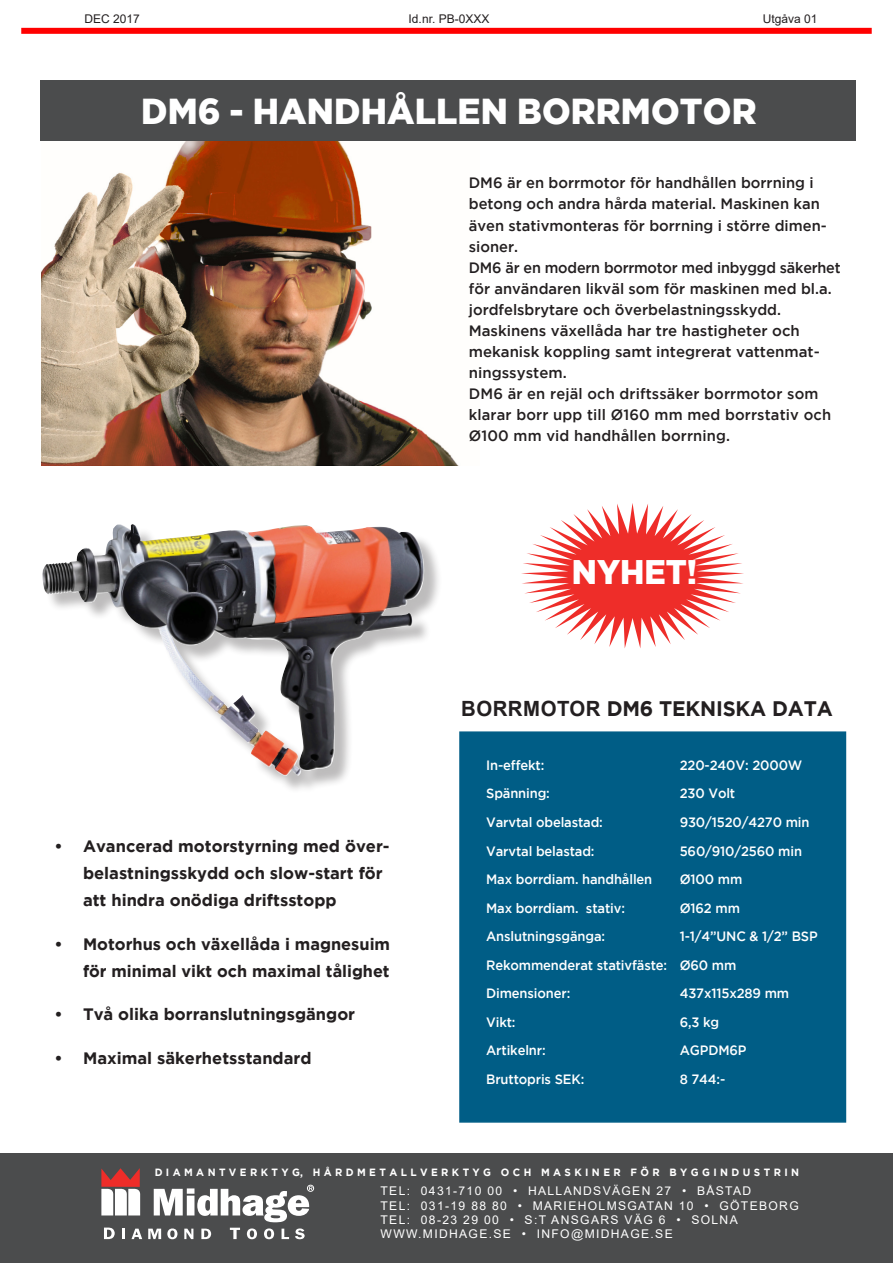
<style>
.page{position:relative;width:893px;height:1263px;background:#fff}
.page>*{position:absolute;margin:0;border:0;box-sizing:border-box;transform-origin:0 0}
.t1{font:900 36px "Gotham";letter-spacing:.005em;color:#fff;scale:.96 1}
.t2{font:900 34.05px "Gotham";color:#fff;scale:.94 1}
.t3{font:700 21px "Gotham";letter-spacing:-.01em;color:#231f20}
.t4{font:700 16.5px/27px "Gotham";color:#231f20}
.t5{font:500 15px/21px "Gotham";color:#231f20}
.t6{font:500 15px/21px "Gotham";color:#231f20;scale:.96 1}
.t7{font:500 13.5px "Gotham";letter-spacing:-.01em;color:#fff;scale:.96 1}
.t8{font:12px "Arial";letter-spacing:.11em;color:#fff}
.t9{font:12px "Arial";color:#231f20}
.t10{font:700 10.5px "Gotham";color:#fff;scale:.96 1}
.s1{font-family:"Arial"}
</style>
<div class="page">
<img style="left:42px;top:140px;width:438px;height:326px">
<div style="left:41px;top:80px;width:815px;height:60px;background:#4b4c4d"></div>
<div style="left:459px;top:731px;width:387px;height:392px;background:#005d86;border:2px solid #005d86"></div>
<div style="left:21px;top:28px;width:851px;height:6px;background:#f00"></div>
<div style="left:0;top:1154px;width:893px;height:109px;background:#4b4c4d"></div>
<svg style="left:104px;top:1227px;width:11px;height:12px"></svg>
<svg style="left:122px;top:1228px;width:2px;height:11px"></svg>
<svg style="left:131px;top:1228px;width:11px;height:11px"></svg>
<svg style="left:148px;top:1228px;width:13px;height:11px"></svg>
<svg style="left:167px;top:1228px;width:10px;height:11px"></svg>
<svg style="left:184px;top:1228px;width:9px;height:11px"></svg>
<svg style="left:201px;top:1228px;width:10px;height:11px"></svg>
<svg style="left:230px;top:1228px;width:10px;height:11px"></svg>
<svg style="left:247px;top:1228px;width:10px;height:11px"></svg>
<svg style="left:264px;top:1228px;width:10px;height:11px"></svg>
<svg style="left:282px;top:1228px;width:7px;height:11px"></svg>
<svg style="left:295px;top:1228px;width:10px;height:11px"></svg>
<svg style="left:154px;top:1185px;width:160px;height:37px"></svg>
<svg style="left:101px;top:1168px;width:39px;height:47px"></svg>
<div style="left:45px;top:527px;width:398px;height:267px;background:#231f20;opacity:.3"></div>
<img style="left:42px;top:524px;width:260px;height:252px">
<svg style="left:521px;top:503px;width:223px;height:145px"></svg>
<p class="t9" style="left:84px;top:10px;width:57px">DEC 2017</p>
<p class="t9" style="left:409px;top:10px;width:82px">Id.nr. PB-0XXX</p>
<p class="t9" style="left:763px;top:10px;width:56px">Utgåva 01</p>
<p class="t1" style="left:141px;top:91px;width:642px">DM6 - HANDHÅLLEN BORRMOTOR</p>
<p class="t5" style="left:469px;top:172px;width:359px">DM6 är en borrmotor för handhållen borrning i betong och andra hårda material. Maskinen kan även stativmonteras för borrning i större dimen&shy;sioner.</p>
<p class="t6" style="left:469px;top:256px;width:389px">DM6 är en modern borrmotor med inbyggd säkerhet för användaren likväl som för maskinen med bl.a. jordfelsbrytare och överbelastningsskydd.</p>
<p class="t5" style="left:469px;top:319px;width:352px">Maskinens växellåda har tre hastigheter och mekanisk koppling samt integrerat vattenmat&shy;ningssystem.</p>
<p class="t5" style="left:469px;top:382px;width:364px">DM6 är en rejäl och driftssäker borrmotor som klarar borr upp till Ø160 mm med borrstativ och<br>Ø100 mm vid handhållen borrning.</p>
<p class="t2" style="left:572px;top:552px;width:135px">NYHET!</p>
<p class="t4" style="left:83px;top:832px;width:308px;text-indent:-28px">• Avancerad motorstyrning med över&shy;belastningsskydd och slow-start för att hindra onödiga driftsstopp</p>
<p class="t4" style="left:55px;top:930px;width:337px;text-align:right">• Motorhus och växellåda i magnesuim för minimal vikt och maximal tålighet</p>
<p class="t4" style="left:55px;top:1000px;width:302px">• Två olika borranslutningsgängor</p>
<p class="t4" style="left:55px;top:1044px;width:259px">• Maximal säkerhetsstandard</p>
<p class="t3" style="left:461px;top:697px;width:373px"><span class="s1">BORRMOTOR</span> DM6 TEKNISKA DATA</p>
<p class="t7" style="left:486px;top:757px;width:62px">In-effekt:</p>
<p class="t7" style="left:680px;top:757px;width:129px">220-240V: 2000W</p>
<p class="t7" style="left:486px;top:786px;width:68px">Spänning:</p>
<p class="t7" style="left:680px;top:786px;width:59px">230 Volt</p>
<p class="t7" style="left:486px;top:814px;width:123px">Varvtal obelastad:</p>
<p class="t7" style="left:680px;top:814px;width:137px">930/1520/4270 min</p>
<p class="t7" style="left:486px;top:843px;width:114px">Varvtal belastad:</p>
<p class="t7" style="left:680px;top:843px;width:129px">560/910/2560 min</p>
<p class="t7" style="left:486px;top:871px;width:175px">Max borrdiam. handhållen</p>
<p class="t7" style="left:680px;top:871px;width:67px">Ø100 mm</p>
<p class="t7" style="left:486px;top:900px;width:146px">Max borrdiam. stativ:</p>
<p class="t7" style="left:680px;top:900px;width:64px">Ø162 mm</p>
<p class="t7" style="left:486px;top:928px;width:125px">Anslutningsgänga:</p>
<p class="t7" style="left:680px;top:928px;width:145px">1-1/4”UNC &amp; 1/2” BSP</p>
<p class="t7" style="left:486px;top:957px;width:262px">Rekommenderat stativfäste: Ø60 mm</p>
<p class="t7" style="left:486px;top:985px;width:89px">Dimensioner:</p>
<p class="t7" style="left:680px;top:985px;width:116px">437x115x289 mm</p>
<p class="t7" style="left:486px;top:1014px;width:32px">Vikt:</p>
<p class="t7" style="left:680px;top:1014px;width:43px">6,3 kg</p>
<p class="t7" style="left:486px;top:1042px;width:64px">Artikelnr:</p>
<p class="t7" style="left:680px;top:1042px;width:71px">AGPDM6P</p>
<p class="t7" style="left:486px;top:1071px;width:104px">Bruttopris SEK:</p>
<p class="t7" style="left:680px;top:1071px;width:49px">8 744:-</p>
<p class="t10" style="left:155px;top:1166px;width:673px">D I A M A N T V E R K T Y G, H Å R D M E T A L L V E R K T Y G O C H M A S K I N E R F Ö R B Y G G I N D U S T R I N</p>
<p class="t8" style="left:381px;top:1183px;width:372px">TEL: 0431-710 00 • HALLANDSVÄGEN 27 • BÅSTAD</p>
<p class="t8" style="left:381px;top:1197px;width:420px">TEL: 031-19 88 80 • MARIEHOLMSGATAN 10 • GÖTEBORG</p>
<p class="t8" style="left:381px;top:1211px;width:359px">TEL: 08-23 29 00 • S:T ANSGARS VÄG 6 • SOLNA</p>
<p class="t8" style="left:381px;top:1226px;width:294px">WWW.MIDHAGE.SE • INFO@MIDHAGE.SE</p>
</div>
